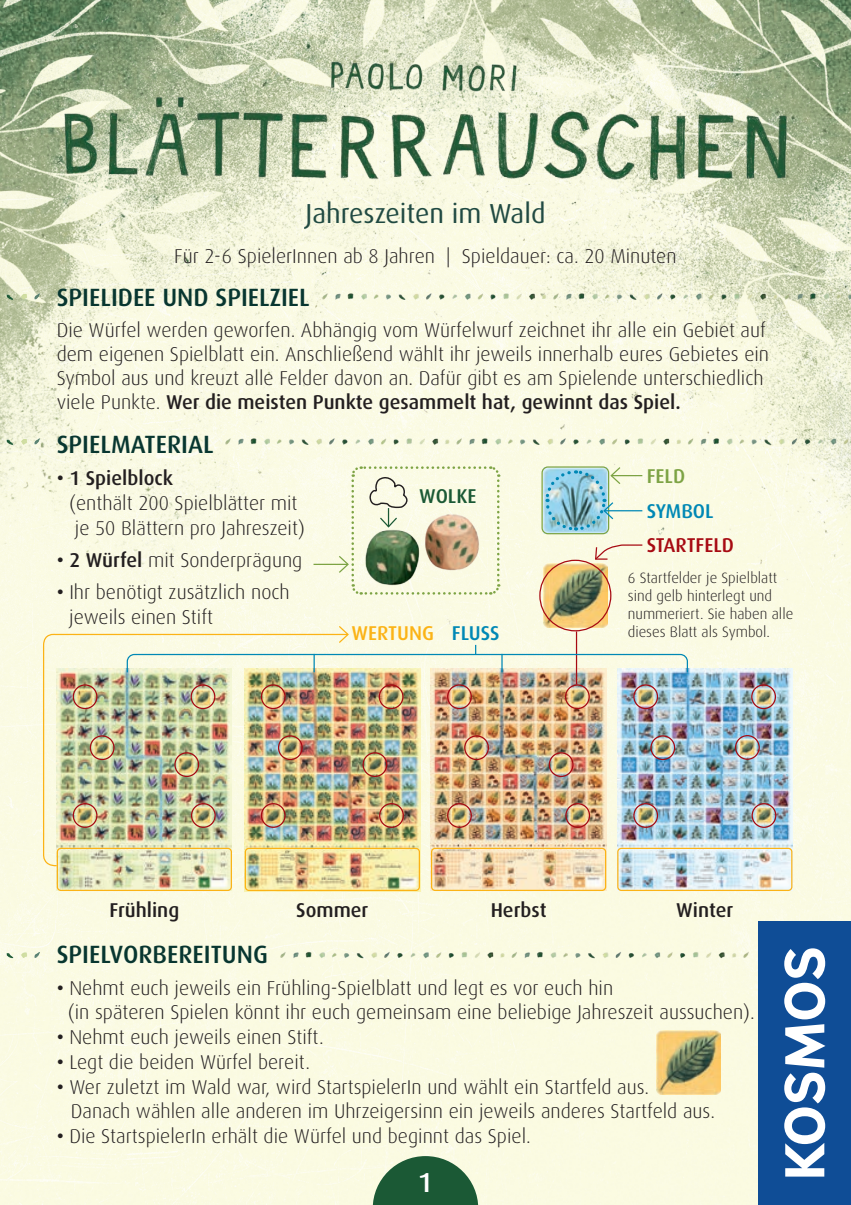
<style>
.page{position:relative;width:851px;height:1205px;background:#fff}
.page>*{position:absolute;margin:0;border:0;box-sizing:border-box;transform-origin:0 0}
.t1{font:27.5px "Dax";color:#083630}
.t2{font:500 27.5px "Dax";color:#fff}
.t3{font:500 25px "Dax";color:#083630}
.t4{font:300 20px/24px "Dax";color:#231f20}
.t5{font:500 20px "Dax";color:#231f20}
.t6{font:500 20px "Dax";letter-spacing:-.005em;color:#0088b5}
.t7{font:500 20px "Dax";color:#a70a12}
.t8{font:500 20px "Dax";color:#fbb316}
.t9{font:500 20px "Dax";color:#1b5935}
.t10{font:500 20px "Dax";color:#7da344}
.t11{font:300 15px/18px "Dax";color:#231f20}
.s1{font-weight:500}
</style>
<div class="page">
<img style="left:0;top:0;width:850px;height:1205px">
<div style="left:758px;top:921px;width:92px;height:284px;background:#0f4d96"></div>
<svg style="left:784px;top:948px;width:41px;height:228px"></svg>
<img style="left:431px;top:673px;width:175px;height:217px">
<img style="left:245px;top:673px;width:175px;height:218px">
<img style="left:57px;top:867px;width:175px;height:24px">
<img style="left:617px;top:668px;width:175px;height:222px">
<hr style="left:575px;top:631px;width:2px;height:53px;background:#a70a12">
<img style="left:319px;top:287px;width:531px;height:21px">
<img style="left:223px;top:431px;width:627px;height:21px">
<img style="left:0;top:287px;width:44px;height:21px">
<img style="left:0;top:431px;width:44px;height:21px">
<img style="left:0;top:945px;width:44px;height:21px">
<img style="left:278px;top:945px;width:473px;height:21px">
<img style="left:57px;top:57px;width:737px;height:135px">
<svg style="left:372px;top:1156px;width:106px;height:49px;background:#4f7f5d"></svg>
<img style="left:656px;top:1030px;width:64px;height:64px">
<div style="left:464px;top:735px;width:25px;height:25px;border:1px solid #a70a12;border-radius:50%"></div>
<div style="left:650px;top:735px;width:25px;height:25px;border:1px solid #a70a12;border-radius:50%"></div>
<div style="left:447px;top:684px;width:25px;height:25px;border:1px solid #a70a12;border-radius:50%"></div>
<div style="left:633px;top:684px;width:25px;height:25px;border:1px solid #a70a12;border-radius:50%"></div>
<div style="left:378px;top:684px;width:25px;height:25px;border:1px solid #a70a12;border-radius:50%"></div>
<div style="left:565px;top:684px;width:24px;height:25px;border:1px solid #a70a12;border-radius:50%"></div>
<div style="left:751px;top:684px;width:24px;height:25px;border:1px solid #a70a12;border-radius:50%"></div>
<img style="left:543px;top:563px;width:64px;height:61px">
<div style="left:362px;top:752px;width:25px;height:25px;border:1px solid #a70a12;border-radius:50%"></div>
<div style="left:548px;top:752px;width:25px;height:25px;border:1px solid #a70a12;border-radius:50%"></div>
<div style="left:734px;top:735px;width:25px;height:25px;border:1px solid #a70a12;border-radius:50%"></div>
<div style="left:379px;top:803px;width:25px;height:25px;border:1px solid #a70a12;border-radius:50%"></div>
<div style="left:565px;top:803px;width:25px;height:25px;border:1px solid #a70a12;border-radius:50%"></div>
<div style="left:751px;top:803px;width:25px;height:25px;border:1px solid #a70a12;border-radius:50%"></div>
<div style="left:447px;top:803px;width:25px;height:25px;border:1px solid #a70a12;border-radius:50%"></div>
<div style="left:633px;top:803px;width:25px;height:25px;border:1px solid #a70a12;border-radius:50%"></div>
<div style="left:541px;top:466px;width:68px;height:68px;border:1px solid #7da344;border-radius:6px"></div>
<hr style="left:611px;top:475px;width:31px;height:1px;background:#7da344">
<hr style="left:604px;top:510px;width:38px;height:1px;background:#0088b5">
<svg style="left:543px;top:466px;width:78px;height:66px;background:#9ac8d1"></svg>
<svg style="left:594px;top:544px;width:49px;height:16px"></svg>
<hr style="left:313px;top:564px;width:35px;height:1px;background:#7da344">
<svg style="left:337px;top:465px;width:164px;height:131px;background:#d9dac0"></svg>
<div style="left:617px;top:848px;width:175px;height:43px;border:1px solid #fbb316;border-radius:4px"></div>
<div style="left:431px;top:848px;width:175px;height:43px;border:1px solid #fbb316;border-radius:4px"></div>
<div style="left:245px;top:848px;width:175px;height:43px;border:1px solid #fbb316;border-radius:4px"></div>
<div style="left:57px;top:848px;width:175px;height:43px;border:1px solid #fbb316;border-radius:4px"></div>
<img style="left:42px;top:633px;width:307px;height:234px">
<svg style="left:126px;top:624px;width:562px;height:49px;background:#f2f3dc"></svg>
<h1 class="t1" style="left:305px;top:199px;width:241px">Jahreszeiten im Wald</h1>
<p class="t4" style="left:174px;top:244px;width:504px">Für 2-6 SpielerInnen ab 8 Jahren | Spieldauer: ca. 20 Minuten</p>
<p class="t3" style="left:57px;top:283px;width:254px">SPIELIDEE UND SPIELZIEL</p>
<p class="t4" style="left:57px;top:318px;width:713px">Die Würfel werden geworfen. Abhängig vom Würfelwurf zeichnet ihr alle ein Gebiet auf dem eigenen Spielblatt ein. Anschließend wählt ihr jeweils innerhalb eures Gebietes ein Symbol aus und kreuzt alle Felder davon an. Dafür gibt es am Spielende unterschiedlich viele Punkte. <span class="s1">Wer die meisten Punkte gesammelt hat, gewinnt das Spiel.</span></p>
<p class="t3" style="left:57px;top:430px;width:158px">SPIELMATERIAL</p>
<p class="t5" style="left:57px;top:467px;width:118px">• 1 Spielblock</p>
<p class="t4" style="left:69px;top:491px;width:237px;line-height:25px">(enthält 200 Spielblätter mit je 50 Blättern pro Jahreszeit)</p>
<p class="t4" style="left:57px;top:549px;width:247px"><span class="s1">• 2 Würfel</span> mit Sonderprägung</p>
<p class="t4" style="left:57px;top:581px;width:234px"><span class="s1">•</span> Ihr benötigt zusätzlich noch</p>
<p class="t4" style="left:69px;top:606px;width:145px">jeweils einen Stift</p>
<p class="t10" style="left:646px;top:465px;width:40px">FELD</p>
<p class="t6" style="left:646px;top:499px;width:68px">SYMBOL</p>
<p class="t9" style="left:419px;top:485px;width:59px">WOLKE</p>
<p class="t7" style="left:646px;top:534px;width:89px">STARTFELD</p>
<p class="t11" style="left:627px;top:569px;width:167px">6 Startfelder je Spielblatt sind gelb hinterlegt und nummeriert. Sie haben alle dieses Blatt als Symbol.</p>
<p class="t8" style="left:351px;top:622px;width:84px">WERTUNG</p>
<p class="t6" style="left:452px;top:622px;width:49px">FLUSS</p>
<p class="t5" style="left:109px;top:899px;width:71px">Frühling</p>
<p class="t5" style="left:296px;top:899px;width:74px">Sommer</p>
<p class="t5" style="left:490px;top:899px;width:57px">Herbst</p>
<p class="t5" style="left:676px;top:899px;width:58px">Winter</p>
<p class="t3" style="left:57px;top:940px;width:213px">SPIELVORBEREITUNG</p>
<p class="t4" style="left:68px;top:976px;width:688px;text-indent:-11px"><span class="s1">•</span> Nehmt euch jeweils ein Frühling-Spielblatt und legt es vor euch hin<br>(in späteren Spielen könnt ihr euch gemeinsam eine beliebige Jahreszeit aussuchen).</p>
<p class="t4" style="left:57px;top:1025px;width:268px"><span class="s1">•</span> Nehmt euch jeweils einen Stift.</p>
<p class="t4" style="left:57px;top:1050px;width:255px"><span class="s1">•</span> Legt die beiden Würfel bereit.</p>
<p class="t4" style="left:57px;top:1075px;width:594px"><span class="s1">•</span> Wer zuletzt im Wald war, wird StartspielerIn und wählt ein Startfeld aus.</p>
<p class="t4" style="left:71px;top:1099px;width:645px">Danach wählen alle anderen im Uhrzeigersinn ein jeweils anderes Startfeld aus.</p>
<p class="t4" style="left:57px;top:1124px;width:475px"><span class="s1">•</span> Die StartspielerIn erhält die Würfel und beginnt das Spiel.</p>
<p class="t2" style="left:418px;top:1167px;width:17px">1</p>
</div>
